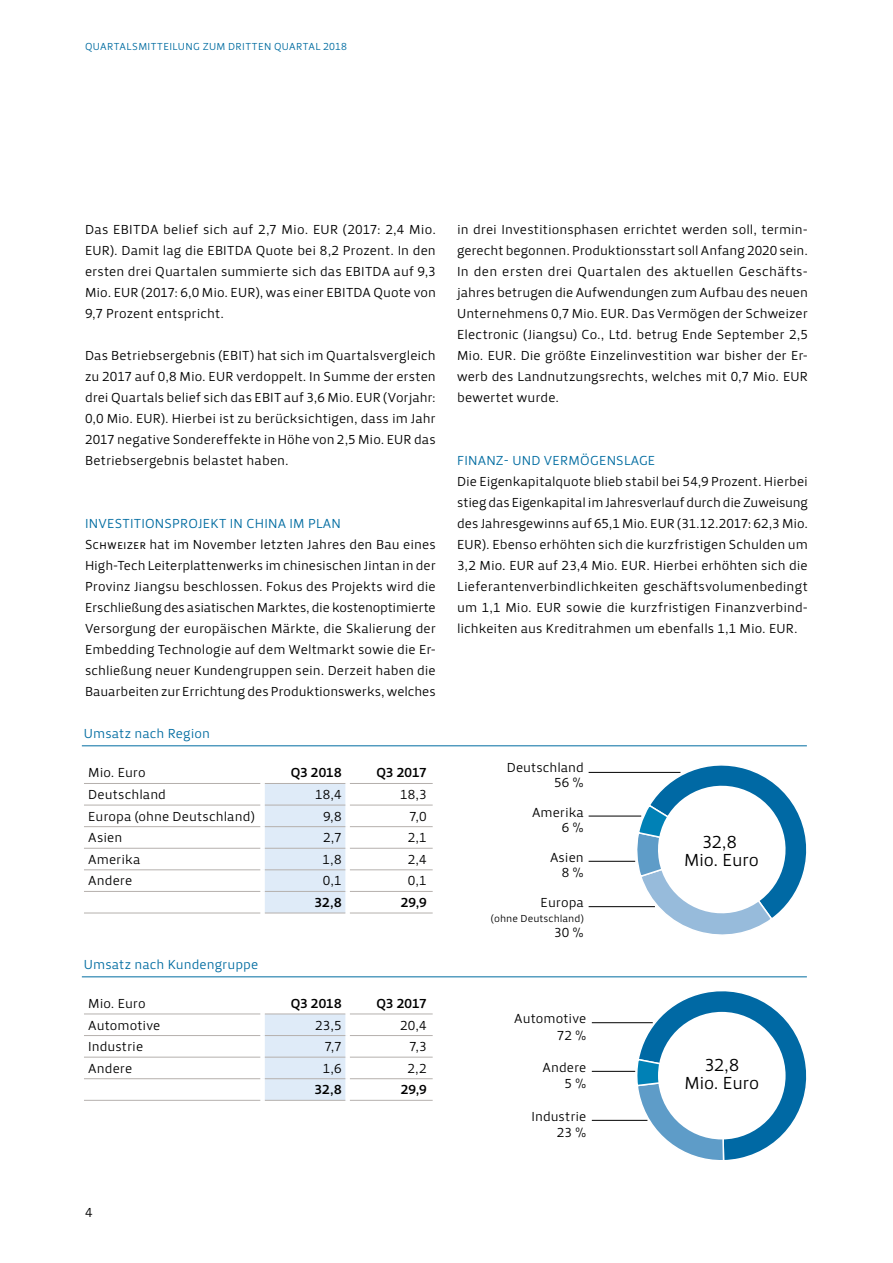
<style>
.page{position:relative;width:893px;height:1263px;background:#fff}
.page>*{position:absolute;margin:0;border:0;box-sizing:border-box;transform-origin:0 0}
.t1{font:18px/18px "Priva Pro One";letter-spacing:-.015em;color:#000;text-align:center}
.t2{font:13.5px/21px "Priva Pro One";color:#000;text-align:right}
.t3{font:13.5px "Priva Pro One";letter-spacing:.015em;color:#006ca1}
.t4{font:13.5px "Priva Pro Three";letter-spacing:.005em;color:#000}
.t5{font:10.5px "Priva Pro One";letter-spacing:.03em;color:#006ca1}
.t6{font:10.5px "Priva Pro One";color:#000}
</style>
<div class="page">
<svg style="left:635px;top:765px;width:172px;height:170px"></svg>
<hr style="left:589px;top:772px;width:91px;height:1px;background:#000">
<hr style="left:589px;top:816px;width:52px;height:1px;background:#000">
<hr style="left:589px;top:861px;width:46px;height:1px;background:#000">
<hr style="left:589px;top:906px;width:66px;height:1px;background:#000">
<hr style="left:82px;top:745px;width:725px;height:1px;background:#006ca1">
<svg style="left:636px;top:991px;width:171px;height:169px"></svg>
<div style="left:658px;top:1012px;width:128px;height:127px;background:#fff;border-radius:50%"></div>
<hr style="left:592px;top:1022px;width:61px;height:1px;background:#000">
<hr style="left:592px;top:1071px;width:43px;height:1px;background:#000">
<hr style="left:592px;top:1120px;width:55px;height:1px;background:#000">
<hr style="left:82px;top:976px;width:725px;height:1px;background:#006ca1">
<div style="left:265px;top:1014px;width:80px;height:86px;background:#dfebf8"></div>
<hr style="left:84px;top:1013px;width:176px;height:1px;background:#b5b0ad">
<hr style="left:265px;top:1013px;width:80px;height:1px;background:#b5b0ad">
<hr style="left:350px;top:1013px;width:83px;height:1px;background:#b5b0ad">
<hr style="left:84px;top:1035px;width:176px;height:1px;background:#b5b0ad">
<hr style="left:265px;top:1035px;width:80px;height:1px;background:#b5b0ad">
<hr style="left:350px;top:1035px;width:83px;height:1px;background:#b5b0ad">
<hr style="left:84px;top:1057px;width:176px;height:1px;background:#b5b0ad">
<hr style="left:265px;top:1057px;width:80px;height:1px;background:#b5b0ad">
<hr style="left:350px;top:1057px;width:83px;height:1px;background:#b5b0ad">
<hr style="left:84px;top:1078px;width:176px;height:1px;background:#b5b0ad">
<hr style="left:265px;top:1078px;width:80px;height:1px;background:#b5b0ad">
<hr style="left:350px;top:1078px;width:83px;height:1px;background:#b5b0ad">
<hr style="left:84px;top:1100px;width:176px;height:1px;background:#b5b0ad">
<hr style="left:265px;top:1100px;width:80px;height:1px;background:#b5b0ad">
<hr style="left:350px;top:1100px;width:83px;height:1px;background:#b5b0ad">
<div style="left:265px;top:784px;width:80px;height:129px;background:#dfebf8"></div>
<hr style="left:84px;top:783px;width:176px;height:1px;background:#b5b0ad">
<hr style="left:265px;top:783px;width:80px;height:1px;background:#b5b0ad">
<hr style="left:350px;top:783px;width:83px;height:1px;background:#b5b0ad">
<hr style="left:84px;top:805px;width:176px;height:1px;background:#b5b0ad">
<hr style="left:265px;top:805px;width:80px;height:1px;background:#b5b0ad">
<hr style="left:350px;top:805px;width:83px;height:1px;background:#b5b0ad">
<hr style="left:84px;top:826px;width:176px;height:1px;background:#b5b0ad">
<hr style="left:265px;top:826px;width:80px;height:1px;background:#b5b0ad">
<hr style="left:350px;top:826px;width:83px;height:1px;background:#b5b0ad">
<hr style="left:84px;top:848px;width:176px;height:1px;background:#b5b0ad">
<hr style="left:265px;top:848px;width:80px;height:1px;background:#b5b0ad">
<hr style="left:350px;top:848px;width:83px;height:1px;background:#b5b0ad">
<hr style="left:84px;top:869px;width:176px;height:1px;background:#b5b0ad">
<hr style="left:265px;top:869px;width:80px;height:1px;background:#b5b0ad">
<hr style="left:350px;top:869px;width:83px;height:1px;background:#b5b0ad">
<hr style="left:84px;top:891px;width:176px;height:1px;background:#b5b0ad">
<hr style="left:265px;top:891px;width:80px;height:1px;background:#b5b0ad">
<hr style="left:350px;top:891px;width:83px;height:1px;background:#b5b0ad">
<hr style="left:84px;top:913px;width:176px;height:1px;background:#b5b0ad">
<hr style="left:265px;top:913px;width:80px;height:1px;background:#b5b0ad">
<hr style="left:350px;top:913px;width:83px;height:1px;background:#b5b0ad">
<p class="t5" style="left:85px;top:40px;width:264px">QUARTALSMITTEILUNG ZUM DRITTEN QUARTAL 2018</p>
<p class="t2" style="left:85px;top:219px;width:352px;text-align:justify">Das EBITDA belief sich auf 2,7 Mio. EUR (2017: 2,4 Mio.<br>EUR). Damit lag die EBITDA Quote bei 8,2 Prozent. In den ersten drei Quartalen summierte sich das EBITDA auf 9,3<br>Mio. EUR (2017: 6,0 Mio. EUR), was einer EBITDA Quote von 9,7 Prozent entspricht.</p>
<p class="t2" style="left:85px;top:345px;width:352px;text-align:justify">Das Betriebsergebnis (EBIT) hat sich im Quartalsvergleich zu 2017 auf 0,8 Mio. EUR verdoppelt. In Summe der ersten drei Quartals belief sich das EBIT auf 3,6 Mio. EUR (Vorjahr:<br>0,0 Mio. EUR). Hierbei ist zu berücksichtigen, dass im Jahr 2017 negative Sondereffekte in Höhe von 2,5 Mio. EUR das Betriebsergebnis belastet haben.</p>
<p class="t3" style="left:85px;top:515px;width:257px">INVESTITIONSPROJEKT IN CHINA IM PLAN</p>
<p class="t2" style="left:85px;top:534px;width:352px;text-align:justify">Schweizer hat im November letzten Jahres den Bau eines High-Tech Leiterplattenwerks im chinesischen Jintan in der Provinz Jiangsu beschlossen. Fokus des Projekts wird die Erschließung des asiatischen Marktes, die kostenoptimierte Versorgung der europäischen Märkte, die Skalierung der Embedding Technologie auf dem Weltmarkt sowie die Er&shy;schließung neuer Kundengruppen sein. Derzeit haben die Bauarbeiten zur Errichtung des Produktionswerks, welches</p>
<p class="t3" style="left:84px;top:725px;width:128px">Umsatz nach Region</p>
<p class="t2" style="left:88px;top:762px;width:59px">Mio. Euro</p>
<p class="t4" style="left:291px;top:764px;width:52px">Q3 2018</p>
<p class="t4" style="left:376px;top:764px;width:52px">Q3 2017</p>
<p class="t2" style="left:88px;top:784px;width:79px">Deutschland</p>
<p class="t2" style="left:315px;top:784px;width:28px">18,4</p>
<p class="t2" style="left:400px;top:784px;width:28px">18,3</p>
<p class="t2" style="left:88px;top:806px;width:168px">Europa (ohne Deutschland)</p>
<p class="t2" style="left:323px;top:806px;width:20px">9,8</p>
<p class="t2" style="left:409px;top:806px;width:19px">7,0</p>
<p class="t2" style="left:88px;top:827px;width:36px">Asien</p>
<p class="t2" style="left:323px;top:827px;width:20px">2,7</p>
<p class="t2" style="left:408px;top:827px;width:20px">2,1</p>
<p class="t2" style="left:88px;top:849px;width:54px">Amerika</p>
<p class="t2" style="left:323px;top:849px;width:20px">1,8</p>
<p class="t2" style="left:408px;top:849px;width:20px">2,4</p>
<p class="t2" style="left:88px;top:870px;width:46px">Andere</p>
<p class="t2" style="left:323px;top:870px;width:20px">0,1</p>
<p class="t2" style="left:408px;top:870px;width:20px">0,1</p>
<p class="t4" style="left:315px;top:894px;width:28px">32,8</p>
<p class="t4" style="left:401px;top:894px;width:27px">29,9</p>
<p class="t3" style="left:84px;top:956px;width:176px">Umsatz nach Kundengruppe</p>
<p class="t2" style="left:88px;top:993px;width:59px">Mio. Euro</p>
<p class="t4" style="left:291px;top:995px;width:52px">Q3 2018</p>
<p class="t4" style="left:376px;top:995px;width:52px">Q3 2017</p>
<p class="t2" style="left:88px;top:1014px;width:74px">Automotive</p>
<p class="t2" style="left:315px;top:1014px;width:28px">23,5</p>
<p class="t2" style="left:400px;top:1014px;width:28px">20,4</p>
<p class="t2" style="left:88px;top:1036px;width:57px">Industrie</p>
<p class="t2" style="left:324px;top:1036px;width:19px">7,7</p>
<p class="t2" style="left:409px;top:1036px;width:19px">7,3</p>
<p class="t2" style="left:88px;top:1058px;width:46px">Andere</p>
<p class="t2" style="left:323px;top:1058px;width:20px">1,6</p>
<p class="t2" style="left:407px;top:1058px;width:21px">2,2</p>
<p class="t4" style="left:315px;top:1081px;width:28px">32,8</p>
<p class="t4" style="left:401px;top:1081px;width:27px">29,9</p>
<p class="t2" style="left:457px;top:219px;width:352px;text-align:justify">in drei Investitionsphasen errichtet werden soll, termin&shy;gerecht begonnen. Produktionsstart soll Anfang 2020 sein.<br>In den ersten drei Quartalen des aktuellen Geschäfts&shy;jahres betrugen die Aufwendungen zum Aufbau des neuen Unternehmens 0,7 Mio. EUR. Das Vermögen der Schweizer Electronic (Jiangsu) Co., Ltd. betrug Ende September 2,5<br>Mio. EUR. Die größte Einzelinvestition war bisher der Er&shy;werb des Landnutzungsrechts, welches mit 0,7 Mio. EUR bewertet wurde.</p>
<p class="t3" style="left:457px;top:452px;width:200px">FINANZ- UND VERMÖGENSLAGE</p>
<p class="t2" style="left:457px;top:471px;width:352px;text-align:justify">Die Eigenkapitalquote blieb stabil bei 54,9 Prozent. Hierbei stieg das Eigenkapital im Jahresverlauf durch die Zuweisung des Jahresgewinns auf 65,1 Mio. EUR (31.12.2017: 62,3 Mio.<br>EUR). Ebenso erhöhten sich die kurzfristigen Schulden um 3,2 Mio. EUR auf 23,4 Mio. EUR. Hierbei erhöhten sich die Lieferantenverbindlichkeiten geschäftsvolumenbedingt um 1,1 Mio. EUR sowie die kurzfristigen Finanzverbind&shy;lichkeiten aus Kreditrahmen um ebenfalls 1,1 Mio. EUR.</p>
<p class="t2" style="left:507px;top:760px;width:78px;line-height:15px">Deutschland<br>56 %</p>
<p class="t2" style="left:532px;top:805px;width:53px;line-height:15px">Amerika<br>6 %</p>
<p class="t2" style="left:550px;top:850px;width:35px;line-height:15px">Asien<br>8 %</p>
<p class="t2" style="left:541px;top:892px;width:45px">Europa</p>
<p class="t6" style="left:491px;top:912px;width:95px">(ohne Deutschland)</p>
<p class="t2" style="left:554px;top:922px;width:31px">30 %</p>
<p class="t2" style="left:514px;top:1011px;width:74px;line-height:16.2px">Automotive<br>72 %</p>
<p class="t2" style="left:542px;top:1059px;width:46px;line-height:16.2px">Andere<br>5 %</p>
<p class="t2" style="left:531px;top:1108px;width:57px;line-height:16.2px">Industrie<br>23 %</p>
<h1 class="t1" style="left:684px;top:833px;width:76px">32,8<br>Mio. Euro</h1>
<h1 class="t1" style="left:684px;top:1055px;width:76px">32,8<br>Mio. Euro</h1>
<p class="t2" style="left:85px;top:1202px;width:9px">4</p>
</div>
